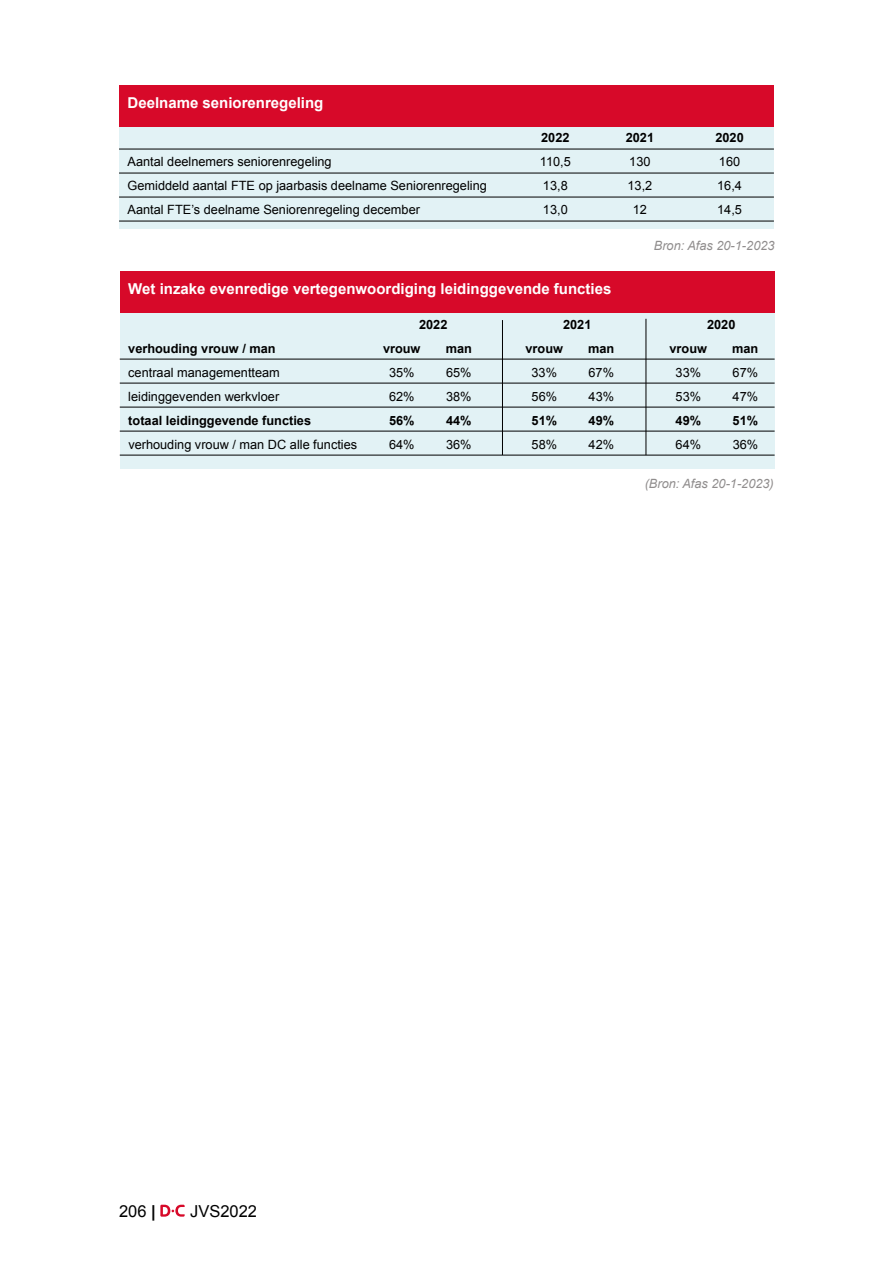
<style>
.page{position:relative;width:893px;height:1263px;background:#fff}
.page>*{position:absolute;margin:0;border:0;box-sizing:border-box;transform-origin:0 0}
.t1{font:16.5px "Arial";color:#000}
.t2{font:700 15px "Arial";color:#fff}
.t3{font:12.75px "Arial";color:#000}
.t4{font:700 12.75px "Arial";color:#000}
.t5{font:italic 12.75px "Arial";color:#908d8d}
.s1{font-weight:700}
</style>
<div class="page">
<div style="left:119px;top:85px;width:655px;height:43px;background:#d70929"></div>
<div style="left:119px;top:128px;width:655px;height:101px;background:#e2f2f5"></div>
<hr style="left:119px;top:149px;width:655px;height:1px;background:#000">
<hr style="left:119px;top:173px;width:655px;height:1px;background:#000">
<hr style="left:119px;top:197px;width:655px;height:1px;background:#000">
<hr style="left:119px;top:221px;width:655px;height:1px;background:#000">
<div style="left:120px;top:271px;width:655px;height:43px;background:#d70929"></div>
<div style="left:120px;top:314px;width:655px;height:155px;background:#e2f2f5"></div>
<hr style="left:120px;top:359px;width:655px;height:1px;background:#000">
<hr style="left:120px;top:383px;width:655px;height:1px;background:#000">
<hr style="left:120px;top:407px;width:655px;height:1px;background:#000">
<hr style="left:120px;top:431px;width:655px;height:1px;background:#000">
<hr style="left:120px;top:455px;width:655px;height:1px;background:#000">
<hr style="left:502px;top:320px;width:1px;height:135px;background:#000">
<hr style="left:646px;top:319px;width:1px;height:136px;background:#000">
<svg style="left:160px;top:1205px;width:25px;height:12px"></svg>
<p class="t2" style="left:128px;top:93px;width:197px">Deelname seniorenregeling</p>
<p class="t4" style="left:541px;top:130px;width:30px">2022</p>
<p class="t4" style="left:626px;top:130px;width:30px">2021</p>
<p class="t4" style="left:715px;top:130px;width:30px">2020</p>
<p class="t3" style="left:128px;top:154px;width:206px">Aantal deelnemers seniorenregeling</p>
<p class="t3" style="left:540px;top:154px;width:32px">110,5</p>
<p class="t3" style="left:629px;top:154px;width:23px">130</p>
<p class="t3" style="left:719px;top:154px;width:23px">160</p>
<p class="t3" style="left:128px;top:178px;width:361px">Gemiddeld aantal FTE op jaarbasis deelname Seniorenregeling</p>
<p class="t3" style="left:543px;top:178px;width:26px">13,8</p>
<p class="t3" style="left:627px;top:178px;width:26px">13,2</p>
<p class="t3" style="left:717px;top:178px;width:26px">16,4</p>
<p class="t3" style="left:128px;top:202px;width:294px">Aantal FTE’s deelname Seniorenregeling december</p>
<p class="t3" style="left:543px;top:202px;width:26px">13,0</p>
<p class="t3" style="left:633px;top:202px;width:16px">12</p>
<p class="t3" style="left:717px;top:202px;width:26px">14,5</p>
<p class="t5" style="left:654px;top:237px;width:122px">Bron: Afas 20-1-2023</p>
<p class="t2" style="left:128px;top:279px;width:485px">Wet inzake evenredige vertegenwoordiging leidinggevende functies</p>
<p class="t4" style="left:419px;top:316px;width:30px">2022</p>
<p class="t4" style="left:563px;top:316px;width:30px">2021</p>
<p class="t4" style="left:707px;top:316px;width:30px">2020</p>
<p class="t4" style="left:128px;top:340px;width:149px">verhouding vrouw / man</p>
<p class="t4" style="left:383px;top:340px;width:39px">vrouw</p>
<p class="t4" style="left:446px;top:340px;width:28px">man</p>
<p class="t4" style="left:525px;top:340px;width:39px">vrouw</p>
<p class="t4" style="left:588px;top:340px;width:28px">man</p>
<p class="t4" style="left:669px;top:340px;width:39px">vrouw</p>
<p class="t4" style="left:732px;top:340px;width:28px">man</p>
<p class="t3" style="left:128px;top:364px;width:153px">centraal managementteam</p>
<p class="t3" style="left:389px;top:364px;width:27px">35%</p>
<p class="t3" style="left:446px;top:364px;width:27px">65%</p>
<p class="t3" style="left:532px;top:364px;width:27px">33%</p>
<p class="t3" style="left:589px;top:364px;width:27px">67%</p>
<p class="t3" style="left:676px;top:364px;width:27px">33%</p>
<p class="t3" style="left:733px;top:364px;width:27px">67%</p>
<p class="t3" style="left:128px;top:388px;width:152px">leidinggevenden werkvloer</p>
<p class="t3" style="left:389px;top:388px;width:27px">62%</p>
<p class="t3" style="left:446px;top:388px;width:27px">38%</p>
<p class="t3" style="left:532px;top:388px;width:27px">56%</p>
<p class="t3" style="left:589px;top:388px;width:27px">43%</p>
<p class="t3" style="left:676px;top:388px;width:27px">53%</p>
<p class="t3" style="left:733px;top:388px;width:27px">47%</p>
<p class="t4" style="left:128px;top:412px;width:184px">totaal leidinggevende functies</p>
<p class="t4" style="left:389px;top:412px;width:27px">56%</p>
<p class="t4" style="left:446px;top:412px;width:27px">44%</p>
<p class="t4" style="left:532px;top:412px;width:27px">51%</p>
<p class="t4" style="left:589px;top:412px;width:27px">49%</p>
<p class="t4" style="left:676px;top:412px;width:27px">49%</p>
<p class="t4" style="left:733px;top:412px;width:27px">51%</p>
<p class="t3" style="left:128px;top:436px;width:230px">verhouding vrouw / man DC alle functies</p>
<p class="t3" style="left:389px;top:436px;width:27px">64%</p>
<p class="t3" style="left:446px;top:436px;width:27px">36%</p>
<p class="t3" style="left:532px;top:436px;width:27px">58%</p>
<p class="t3" style="left:589px;top:436px;width:27px">42%</p>
<p class="t3" style="left:676px;top:436px;width:27px">64%</p>
<p class="t3" style="left:733px;top:436px;width:27px">36%</p>
<p class="t1" style="left:119px;top:1200px;width:38px">206 <span class="s1">|</span></p>
<p class="t1" style="left:190px;top:1200px;width:68px">JVS2022</p>
<p class="t5" style="left:645px;top:476px;width:131px">(Bron: Afas 20-1-2023)</p>
</div>
